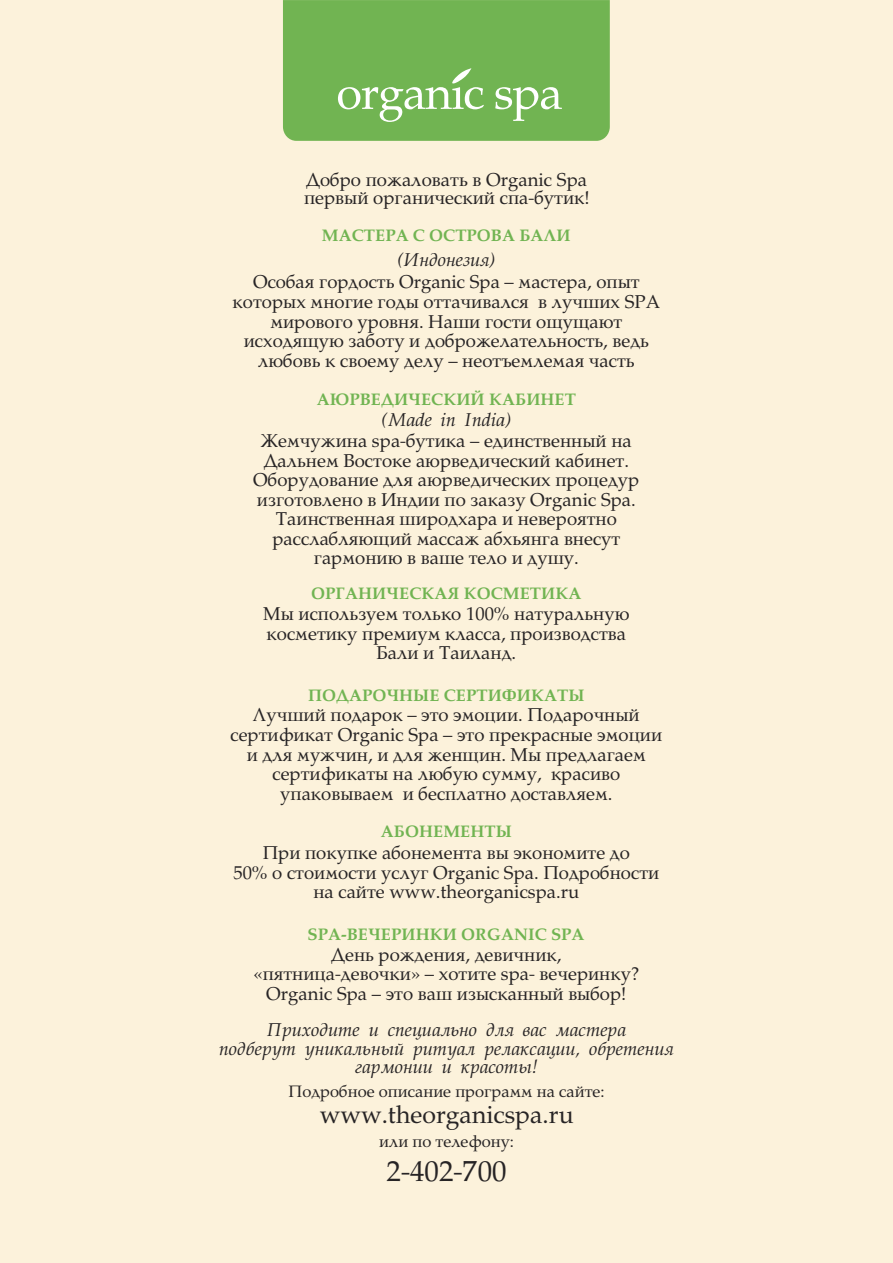
<style>
.page{position:relative;width:893px;height:1263px;background:#fff}
.page>*{position:absolute;margin:0;border:0;box-sizing:border-box;transform-origin:0 0}
.t1{font:27.9px "Palladium C";color:#272425}
.t2{font:23.85px "Palladium C";color:#272425}
.t3{font:17.85px/19.5px "Palladium C";color:#272425;text-align:center}
.t4{font:italic 17.85px/18.5px "Palladium C";color:#272425;text-align:center}
.t5{font:700 15.9px "Palladium C";color:#71b452}
.t6{font:15.9px "Palladium C";color:#272425}
</style>
<div class="page">
<div style="left:0;top:0;width:892px;height:1262px;background:#fcf2db"></div>
<div style="left:283px;top:0;width:326px;height:141px;background:#71b452"></div>
<svg style="left:495px;top:87px;width:67px;height:34px;background:#97c880"></svg>
<svg style="left:338px;top:68px;width:146px;height:54px;background:#89c06f"></svg>
<p class="t3" style="left:304px;top:174px;width:287px;line-height:17.9px;text-align:left">Добро пожаловать в Organic Spa первый органический спа-бутик!</p>
<p class="t5" style="left:322px;top:229px;width:250px">МАСТЕРА С ОСТРОВА БАЛИ</p>
<p class="t4" style="left:397px;top:252px;width:99px">(Индонезия)</p>
<p class="t3" style="left:232px;top:275px;width:429px">Особая гордость Organic Spa – мастера, опыт которых многие годы оттачивался в лучших SPA мирового уровня. Наши гости ощущают исходящую заботу и доброжелательность, ведь любовь к своему делу – неотъемлемая часть</p>
<p class="t5" style="left:317px;top:394px;width:261px">АЮРВЕДИЧЕСКИЙ КАБИНЕТ</p>
<p class="t4" style="left:381px;top:413px;width:131px">(Made in India)</p>
<p class="t3" style="left:253px;top:433px;width:387px">Жемчужина spa-бутика – единственный на Дальнем Востоке аюрведический кабинет.<br>Оборудование для аюрведических процедур изготовлено в Индии по заказу Organic Spa.<br>Таинственная широдхара и невероятно расслабляющий массаж абхьянга внесут гармонию в ваше тело и душу.</p>
<p class="t3" style="left:263px;top:606px;width:368px">Мы используем только 100% натуральную косметику премиум класса, производства<br>Бали и Таиланд.</p>
<p class="t5" style="left:311px;top:587px;width:272px">ОРГАНИЧЕСКАЯ КОСМЕТИКА</p>
<p class="t5" style="left:308px;top:689px;width:278px">ПОДАРОЧНЫЕ СЕРТИФИКАТЫ</p>
<p class="t3" style="left:230px;top:708px;width:433px">Лучший подарок – это эмоции. Подарочный сертификат Organic Spa – это прекрасные эмоции и для мужчин, и для женщин. Мы предлагаем сертификаты на любую сумму, красиво упаковываем и бесплатно доставляем.</p>
<p class="t5" style="left:381px;top:825px;width:132px">АБОНЕМЕНТЫ</p>
<p class="t3" style="left:233px;top:845px;width:427px">При покупке абонемента вы экономите до<br>50% о стоимости услуг Organic Spa. Подробности на сайте www.theorganicspa.ru</p>
<p class="t5" style="left:307px;top:928px;width:278px">SPA-ВЕЧЕРИНКИ ORGANIC SPA</p>
<p class="t3" style="left:253px;top:947px;width:387px">День рождения, девичник, «пятница-девочки» – хотите spa- вечеринку?<br>Organic Spa – это ваш изысканный выбор!</p>
<p class="t4" style="left:219px;top:1022px;width:456px">Приходите и специально для вас мастера<br>подберут уникальный ритуал релаксации, обретения гармонии и красоты!</p>
<p class="t6" style="left:288px;top:1086px;width:317px">Подробное описание программ на сайте:</p>
<h2 class="t2" style="left:319px;top:1106px;width:255px">www.theorganicspa.ru</h2>
<p class="t6" style="left:379px;top:1135px;width:136px">или по телефону:</p>
<h1 class="t1" style="left:386px;top:1160px;width:121px">2-402-700</h1>
</div>
